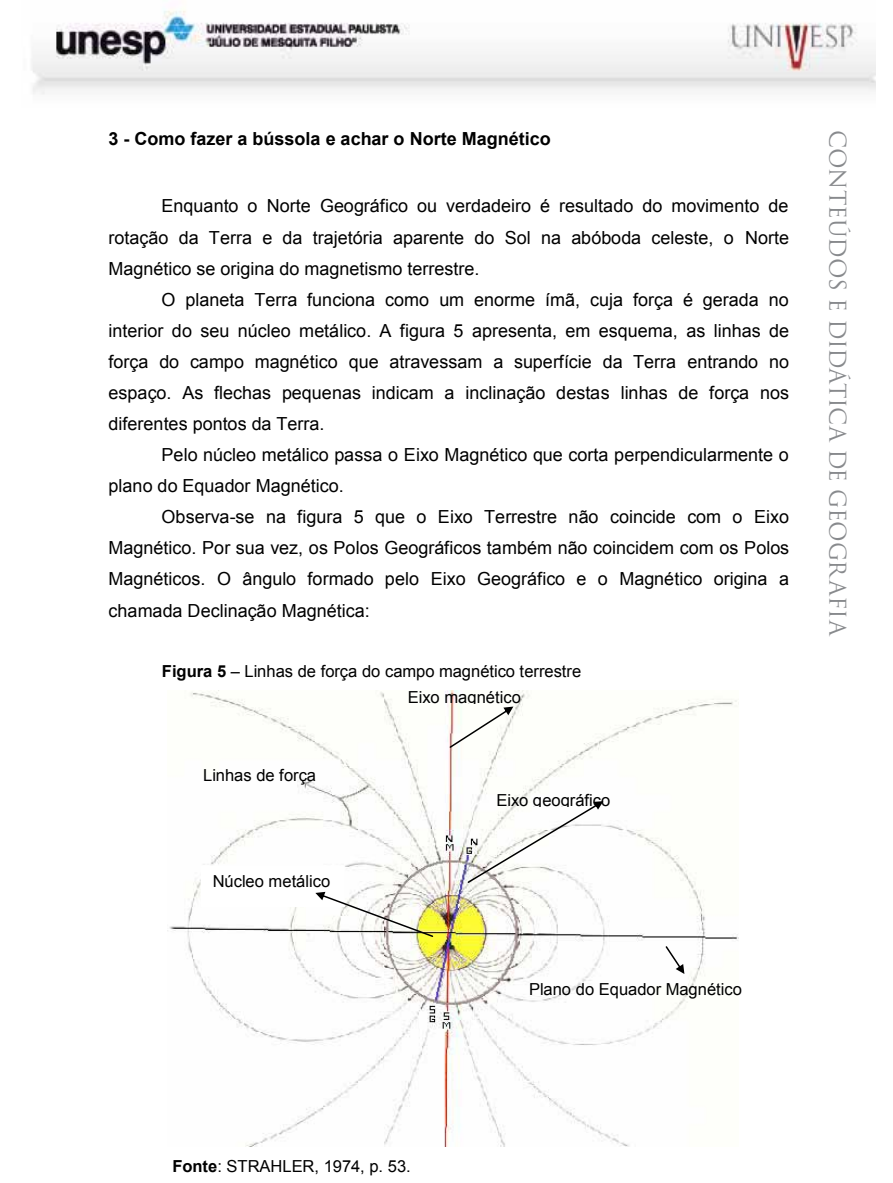
<style>
.page{position:relative;width:893px;height:1183px;background:#fff}
.page>*{position:absolute;margin:0;border:0;box-sizing:border-box;transform-origin:0 0}
.t1{font:22.5px "Trajan Pro";letter-spacing:-.02em;color:#888a8d}
.t2{font:18px/31px "Arial";color:#000;text-align:justify}
.t3{font:700 18px "Arial";color:#000}
.t4{font:16.5px "Arial";color:#000}
.s1{font-weight:700}
.s2{font-style:inherit}
</style>
<div class="page">
<img style="left:32px;top:10px;width:844px;height:85px">
<img style="left:169px;top:690px;width:569px;height:455px">
<svg style="left:450px;top:706px;width:63px;height:41px"></svg>
<svg style="left:468px;top:800px;width:135px;height:82px"></svg>
<svg style="left:666px;top:945px;width:18px;height:28px"></svg>
<div style="left:201px;top:865px;width:143px;height:41px;background:#fff"></div>
<svg style="left:315px;top:891px;width:118px;height:45px"></svg>
<p class="t3" style="left:108px;top:127px;width:444px">3 - Como fazer a bússola e achar o Norte Magnético</p>
<p class="t2" style="left:108px;top:191px;width:682px;text-indent:53px">Enquanto o Norte Geográfico ou verdadeiro é resultado do movimento de rotação da Terra e da trajetória aparente do Sol na abóboda celeste, o Norte Magnético se origina do magnetismo terrestre.</p>
<p class="t2" style="left:108px;top:284px;width:682px;text-indent:53px">O planeta Terra funciona como um enorme ímã, cuja força é gerada no interior do seu núcleo metálico. A figura 5 apresenta, em esquema, as linhas de força do campo magnético que atravessam a superfície da Terra entrando no espaço. As flechas pequenas indicam a inclinação destas linhas de força nos diferentes pontos da Terra.</p>
<p class="t2" style="left:109px;top:439px;width:682px;text-indent:53px">Pelo núcleo metálico passa o Eixo Magnético que corta perpendicularmente o plano do Equador Magnético.</p>
<p class="t2" style="left:109px;top:501px;width:682px;text-indent:53px">Observa-se na figura 5 que o Eixo Terrestre não coincide com o Eixo Magnético. Por sua vez, os Polos Geográficos também não coincidem com os Polos Magnéticos. O ângulo formado pelo Eixo Geográfico e o Magnético origina a chamada Declinação Magnética:</p>
<p class="t4" style="left:162px;top:660px;width:421px"><span class="s1">Figura 5</span> <span class="s2">–</span> Linhas de força do campo magnético terrestre</p>
<p class="t4" style="left:203px;top:764px;width:115px">Linhas de força</p>
<p class="t4" style="left:213px;top:870px;width:119px">Núcleo metálico</p>
<p class="t4" style="left:408px;top:686px;width:115px">Eixo magnético</p>
<p class="t4" style="left:496px;top:788px;width:115px">Eixo geográfico</p>
<p class="t4" style="left:529px;top:977px;width:214px">Plano do Equador Magnético</p>
<p class="t1" style="left:852px;top:130px;width:505px;rotate:90deg">Conteúdos e Didática de GEOGRAFIA</p>
<p class="t4" style="left:172px;top:1154px;width:240px"><span class="s1">Fonte</span>: STRAHLER, 1974, p. 53.</p>
</div>
